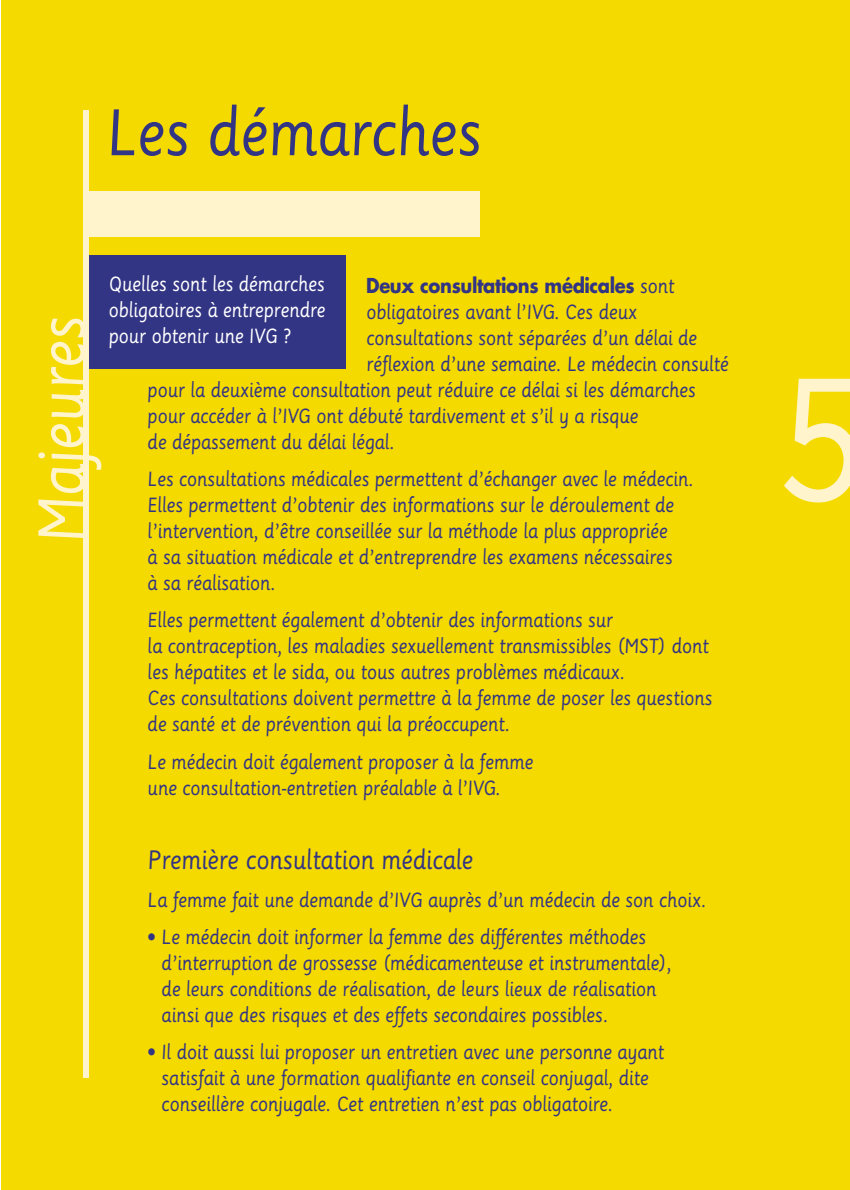
<style>
.page{position:relative;width:850px;height:1190px;background:#fff}
.page>*{position:absolute;margin:0;border:0;box-sizing:border-box;transform-origin:0 0}
.t1{font:170px "Sassoon Primary";color:#fff4cc;scale:.9 1}
.t2{font:64px "Sassoon Primary";letter-spacing:-.02em;color:#323484;scale:.9 1}
.t3{font:64px "Sassoon Primary";letter-spacing:-.02em;color:#fff4cc;scale:.9 1}
.t4{font:26px "Sassoon Primary";letter-spacing:-.02em;color:#323484;scale:.9 1}
.t5{font:20px/26px "Sassoon Primary";letter-spacing:-.02em;color:#323484;scale:.9 1}
.t6{font:20px/26px "Sassoon Primary";letter-spacing:-.02em;color:#fff;text-align:justify;scale:.9 1}
.t7{font:700 20px "Futura";letter-spacing:-.02em;color:#323484;scale:.9 1}
.s1{font-family:"Sassoon Primary";font-weight:400}
</style>
<div class="page">
<div style="left:1px;top:0;width:849px;height:1190px;background:#f5da00"></div>
<div style="left:89px;top:255px;width:257px;height:113px;background:#323484"></div>
<div style="left:84px;top:192px;width:395px;height:45px;background:#fff4cc"></div>
<div style="left:84px;top:110px;width:5px;height:967px;background:#fff4cc"></div>
<h2 class="t2" style="left:105px;top:105px;width:420px">Les démarches</h2>
<h2 class="t3" style="left:34px;top:544px;width:255px;rotate:-90deg">Majeures</h2>
<p class="t6" style="left:109px;top:272px;width:242px">Quelles sont les démarches obligatoires à entreprendre pour obtenir une IVG ?</p>
<p class="t7" style="left:366px;top:276px;width:344px">Deux consultations médicales <span class="s1">sont</span></p>
<p class="t5" style="left:366px;top:300px;width:303px">obligatoires avant l’IVG. Ces deux</p>
<p class="t5" style="left:366px;top:326px;width:369px">consultations sont séparées d’un délai de</p>
<p class="t5" style="left:366px;top:352px;width:404px">réflexion d’une semaine. Le médecin consulté</p>
<p class="t5" style="left:147px;top:378px;width:611px">pour la deuxième consultation peut réduire ce délai si les démarches</p>
<p class="t5" style="left:147px;top:404px;width:547px">pour accéder à l’IVG ont débuté tardivement et s’il y a risque</p>
<p class="t5" style="left:147px;top:430px;width:277px">de dépassement du délai légal.</p>
<p class="t5" style="left:147px;top:468px;width:609px">Les consultations médicales permettent d’échanger avec le médecin.<br>Elles permettent d’obtenir des informations sur le déroulement de l’intervention, d’être conseillée sur la méthode la plus appropriée<br>à sa situation médicale et d’entreprendre les examens nécessaires<br>à sa réalisation.</p>
<p class="t5" style="left:147px;top:609px;width:629px">Elles permettent également d’obtenir des informations sur<br>la contraception, les maladies sexuellement transmissibles (MST) dont les hépatites et le sida, ou tous autres problèmes médicaux.<br>Ces consultations doivent permettre à la femme de poser les questions de santé et de prévention qui la préoccupent.</p>
<p class="t5" style="left:147px;top:750px;width:430px">Le médecin doit également proposer à la femme une consultation-entretien préalable à l’IVG.</p>
<h3 class="t4" style="left:147px;top:849px;width:364px">Première consultation médicale</h3>
<p class="t5" style="left:147px;top:888px;width:623px">La femme fait une demande d’IVG auprès d’un médecin de son choix.</p>
<p class="t5" style="left:161px;top:926px;width:569px;text-indent:-14px">• Le médecin doit informer la femme des différentes méthodes d’interruption de grossesse (médicamenteuse et instrumentale), de leurs conditions de réalisation, de leurs lieux de réalisation ainsi que des risques et des effets secondaires possibles.</p>
<p class="t5" style="left:161px;top:1041px;width:560px;text-indent:-14px">• Il doit aussi lui proposer un entretien avec une personne ayant satisfait à une formation qualifiante en conseil conjugal, dite conseillère conjugale. Cet entretien n’est pas obligatoire.</p>
<h1 class="t1" style="left:776px;top:366px;width:102px">5</h1>
</div>
